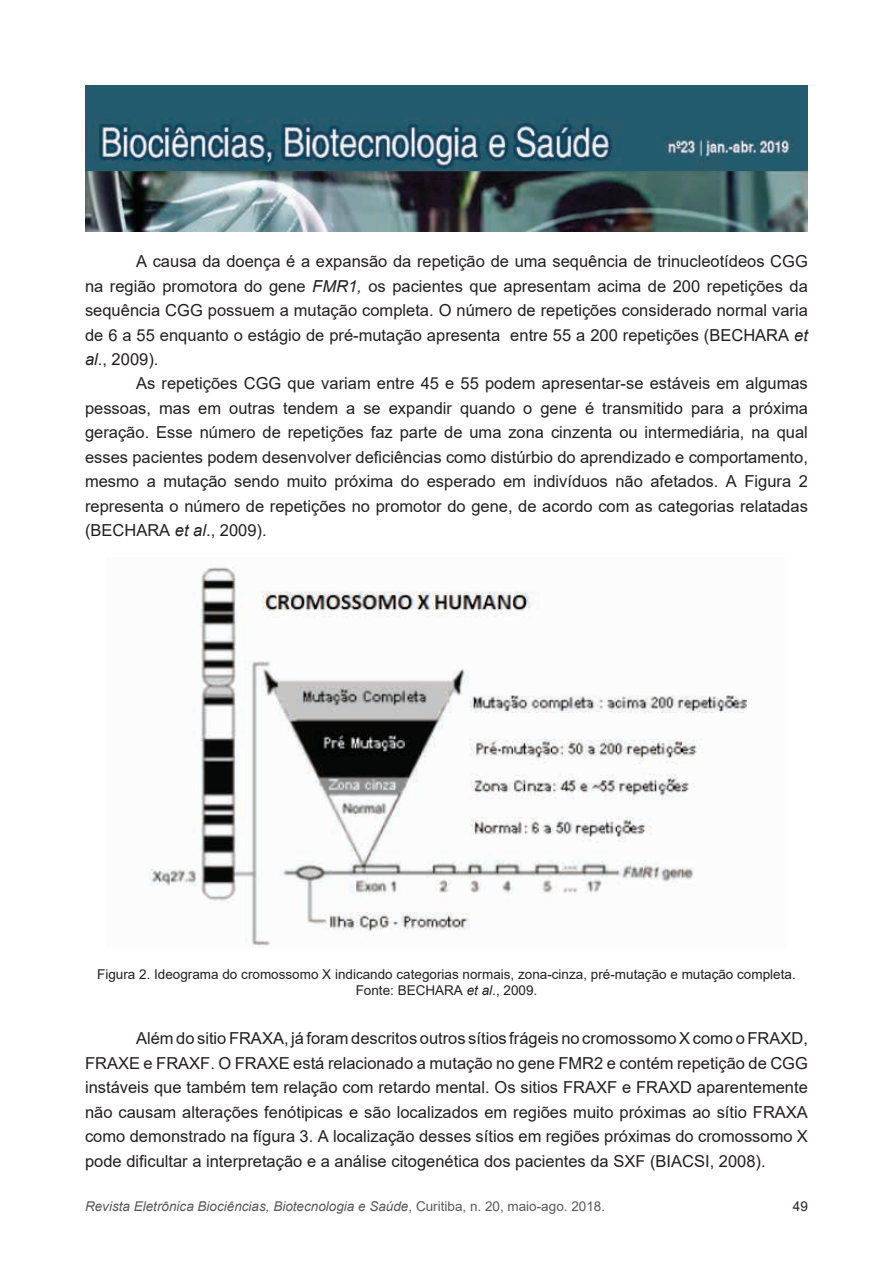
<style>
.page{position:relative;width:893px;height:1263px;background:#fff}
.page>*{position:absolute;margin:0;border:0;box-sizing:border-box;transform-origin:0 0}
.t1{font:16.5px/24.5px "Arial";color:#231f20;text-align:justify}
.t2{font:13.5px/16.2px "Arial";color:#231f20;text-align:center}
.t3{font:italic 13.5px "Arial";color:#57585a}
.s1{font-style:italic}
.s2{font-style:normal}
</style>
<div class="page">
<img style="left:85px;top:85px;width:723px;height:146px">
<img style="left:149px;top:566px;width:598px;height:380px">
<p class="t1" style="left:85px;top:249px;width:724px;text-indent:51px">A causa da doença é a expansão da repetição de uma sequência de trinucleotídeos CGG na região promotora do gene <span class="s1">FMR1,</span> os pacientes que apresentam acima de 200 repetições da sequência CGG possuem a mutação completa. O número de repetições considerado normal varia de 6 a 55 enquanto o estágio de pré-mutação apresenta entre 55 a 200 repetições (BECHARA <span class="s1">et al</span>., 2009).</p>
<p class="t1" style="left:85px;top:371px;width:724px;text-indent:51px">As repetições CGG que variam entre 45 e 55 podem apresentar-se estáveis em algumas pessoas, mas em outras tendem a se expandir quando o gene é transmitido para a próxima geração. Esse número de repetições faz parte de uma zona cinzenta ou intermediária, na qual esses pacientes podem desenvolver deficiências como distúrbio do aprendizado e comportamento, mesmo a mutação sendo muito próxima do esperado em indivíduos não afetados. A Figura 2 representa o número de repetições no promotor do gene, de acordo com as categorias relatadas (BECHARA <span class="s1">et al</span>., 2009).</p>
<p class="t2" style="left:97px;top:966px;width:700px">Figura 2. Ideograma do cromossomo X indicando categorias normais, zona-cinza, pré-mutação e mutação completa.<br>Fonte: BECHARA <span class="s1">et al</span>., 2009.</p>
<p class="t1" style="left:85px;top:1026px;width:724px;text-indent:51px">Além do sitio FRAXA, já foram descritos outros sítios frágeis no cromossomo X como o FRAXD, FRAXE e FRAXF. O FRAXE está relacionado a mutação no gene FMR2 e contém repetição de CGG instáveis que também tem relação com retardo mental. Os sitios FRAXF e FRAXD aparentemente não causam alterações fenótipicas e são localizados em regiões muito próximas ao sítio FRAXA como demonstrado na fígura 3. A localização desses sítios em regiões próximas do cromossomo X pode dificultar a interpretação e a análise citogenética dos pacientes da SXF (BIACSI, 2008).</p>
<p class="t3" style="left:85px;top:1197px;width:522px">Revista Eletrônica Biociências, Biotecnologia e Saúde<span class="s2">, Curitiba, n. 20, maio-ago. 2018.</span></p>
<p class="t2" style="left:793px;top:1198px;width:17px">49</p>
</div>
